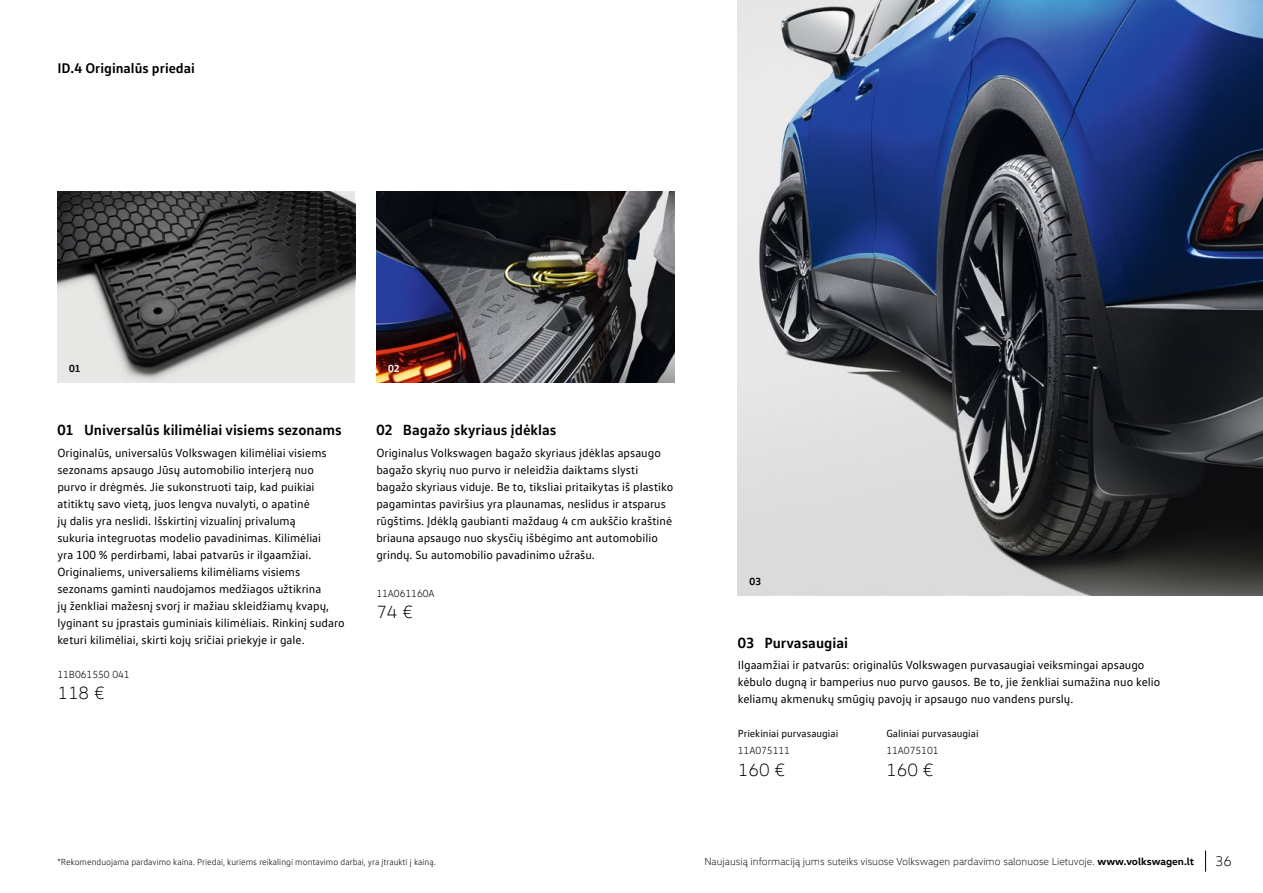
<style>
.page{position:relative;width:1263px;height:893px;background:#fff}
.page>*{position:absolute;margin:0;border:0;box-sizing:border-box;transform-origin:0 0}
.AKSE_cena{font:300 18px "VW Head";color:#000}
.jauns_10_13{font:700 15px "VW Text";color:#000}
.Virsraksts_M{font:700 14.25px "VW Text";color:#000}
.t1{font:300 14.25px "VW Head";color:#000}
.pamats_nelīdzens_4mm{font:12px/17px "VW Text";color:#000}
.jauns_10_13-2{font:12px/17px "VW Text";color:#000}
.t2{font:300 10.5px "VW Head";color:#000}
.AKSE_kods{font:10.5px "VW Text";color:#000}
.AKSE_kods-2{font:300 10.5px "VW Text";color:#000}
.cena_M{font:700 10.5px "VW Text";color:#000}
.cena_M-2{font:700 10.5px "VW Text";color:#fff}
.AKSE_kods-3{font:300 9px "VW Text";color:#000}
.s1{font-weight:700}
</style>
<div class="page">
<svg style="left:1205px;top:850px;width:1px;height:22px"></svg>
<img style="left:738px;top:0;width:525px;height:595px">
<img style="left:57px;top:191px;width:298px;height:192px">
<img style="left:376px;top:191px;width:298px;height:192px">
<div style="left:380px;top:357px;width:26px;height:23px;background:#000;opacity:.85"></div>
<p class="Virsraksts_M" style="left:57px;top:59px;width:139px">ID.4 Originalūs priedai</p>
<p class="cena_M" style="left:69px;top:362px;width:13px">01</p>
<p class="jauns_10_13" style="left:57px;top:420px;width:286px">01 Universalūs kilimėliai visiems sezonams</p>
<p class="pamats_nelīdzens_4mm" style="left:57px;top:444px;width:289px">Originalūs, universalūs Volkswagen kilimėliai visiems sezonams apsaugo Jūsų automobilio interjerą nuo purvo ir drėgmės. Jie sukonstruoti taip, kad puikiai atitiktų savo vietą, juos lengva nuvalyti, o apatinė<br>jų dalis yra neslidi. Išskirtinį vizualinį privalumą<br>sukuria integruotas modelio pavadinimas. Kilimėliai<br>yra 100 % perdirbami, labai patvarūs ir ilgaamžiai.<br>Originaliems, universaliems kilimėliams visiems sezonams gaminti naudojamos medžiagos užtikrina<br>jų ženkliai mažesnį svorį ir mažiau skleidžiamų kvapų, lyginant su įprastais guminiais kilimėliais. Rinkinį sudaro keturi kilimėliai, skirti kojų sričiai priekyje ir gale.</p>
<p class="AKSE_kods-2" style="left:57px;top:668px;width:74px">11B061550 041</p>
<p class="AKSE_cena" style="left:57px;top:682px;width:49px">118 €</p>
<p class="cena_M-2" style="left:388px;top:362px;width:13px">02</p>
<p class="jauns_10_13" style="left:376px;top:420px;width:182px">02 Bagažo skyriaus įdėklas</p>
<p class="jauns_10_13-2" style="left:376px;top:444px;width:298px">Originalus Volkswagen bagažo skyriaus įdėklas apsaugo bagažo skyrių nuo purvo ir neleidžia daiktams slysti bagažo skyriaus viduje. Be to, tiksliai pritaikytas iš plastiko pagamintas paviršius yra plaunamas, neslidus ir atsparus rūgštims. Įdėklą gaubianti maždaug 4 cm aukščio kraštinė briauna apsaugo nuo skysčių išbėgimo ant automobilio grindų. Su automobilio pavadinimo užrašu.</p>
<p class="AKSE_kods-2" style="left:376px;top:587px;width:60px">11A061160A</p>
<p class="AKSE_cena" style="left:376px;top:601px;width:38px">74 €</p>
<p class="AKSE_kods-3" style="left:57px;top:856px;width:380px">*Rekomenduojama pardavimo kaina. Priedai, kuriems reikalingi montavimo darbai, yra įtraukti į kainą.</p>
<p class="cena_M" style="left:749px;top:574px;width:13px">03</p>
<p class="jauns_10_13" style="left:738px;top:633px;width:112px">03 Purvasaugiai</p>
<p class="pamats_nelīdzens_4mm" style="left:738px;top:656px;width:424px">Ilgaamžiai ir patvarūs: originalūs Volkswagen purvasaugiai veiksmingai apsaugo kėbulo dugną ir bamperius nuo purvo gausos. Be to, jie ženkliai sumažina nuo kelio keliamų akmenukų smūgių pavojų ir apsaugo nuo vandens purslų.</p>
<p class="AKSE_kods" style="left:738px;top:727px;width:102px">Priekiniai purvasaugiai</p>
<p class="AKSE_kods" style="left:886px;top:727px;width:94px">Galiniai purvasaugiai</p>
<p class="AKSE_kods-2" style="left:738px;top:744px;width:54px">11A075111</p>
<p class="AKSE_kods-2" style="left:886px;top:744px;width:54px">11A075101</p>
<p class="AKSE_cena" style="left:738px;top:759px;width:49px">160 €</p>
<p class="AKSE_cena" style="left:886px;top:759px;width:49px">160 €</p>
<p class="t2" style="left:704px;top:855px;width:491px">Naujausią informaciją jums suteiks visuose Volkswagen pardavimo salonuose Lietuvoje. <span class="s1">www.volkswagen.lt</span></p>
<p class="t1" style="left:1215px;top:853px;width:18px">36</p>
</div>
